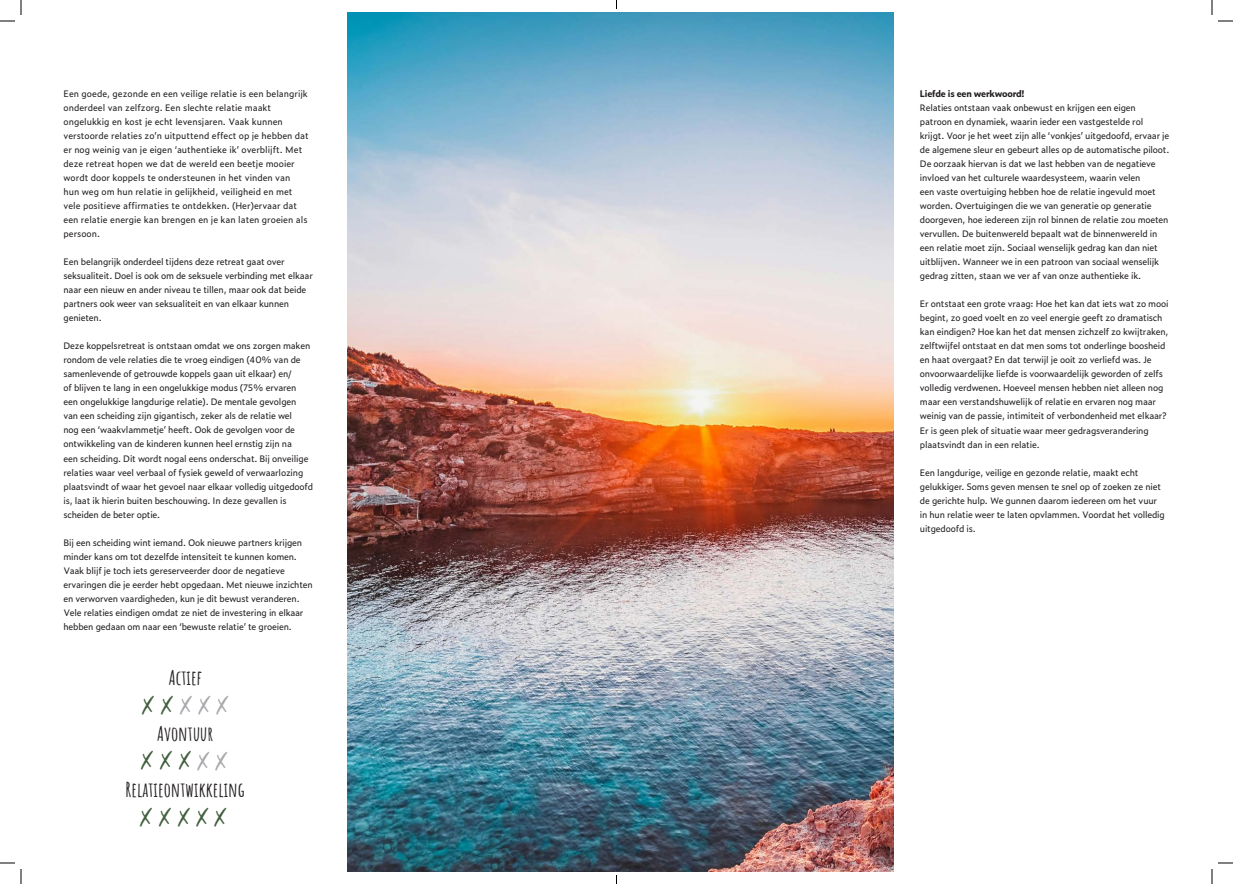
<style>
.page{position:relative;width:1233px;height:884px;background:#fff}
.page>*{position:absolute;margin:0;border:0;box-sizing:border-box;transform-origin:0 0}
.Dagomschrijving{font:28px "Epicursive Script";color:#405e3d}
.Dagomschrijving-2{font:28px "Epicursive Script";color:#a8a9ad}
.Dagomschrijving-3{font:700 20px "Amatic SC";color:#231f20}
.Alineastijl_1{font:9px/14px "Zeitung Pro";letter-spacing:-.02em;color:#231f20}
.Alineastijl_1-2{font:9px/14px "Zeitung Pro";color:#231f20}
.Alineastijl_1-3{font:700 9px "Zeitung Pro";letter-spacing:-.02em;color:#231f20}
.s1{color:#405e3d}
.s2{color:#a8a9ad}
</style>
<div class="page">
<img style="left:347px;top:12px;width:546px;height:859px">
<svg style="left:1218px;top:20px;width:15px;height:2px"></svg>
<svg style="left:1218px;top:862px;width:15px;height:2px"></svg>
<svg style="left:0;top:0;width:22px;height:22px"></svg>
<svg style="left:0;top:862px;width:22px;height:22px"></svg>
<svg style="left:1211px;top:0;width:1px;height:15px"></svg>
<svg style="left:1211px;top:869px;width:1px;height:15px"></svg>
<p class="Alineastijl_1-2" style="left:64px;top:87px;width:247px">Een goede, gezonde en een veilige relatie is een belangrijk onderdeel van zelfzorg. Een slechte relatie maakt ongelukkig en kost je echt levensjaren. Vaak kunnen verstoorde relaties zo’n uitputtend effect op je hebben dat er nog weinig van je eigen ‘authentieke ik’ overblijft. Met deze retreat hopen we dat de wereld een beetje mooier wordt door koppels te ondersteunen in het vinden van<br>hun weg om hun relatie in gelijkheid, veiligheid en met vele positieve affirmaties te ontdekken. (Her)ervaar dat een relatie energie kan brengen en je kan laten groeien als persoon.</p>
<p class="Alineastijl_1" style="left:64px;top:255px;width:251px">Een belangrijk onderdeel tijdens deze retreat gaat over seksualiteit. Doel is ook om de seksuele verbinding met elkaar naar een nieuw en ander niveau te tillen, maar ook dat beide partners ook weer van seksualiteit en van elkaar kunnen genieten.</p>
<p class="Alineastijl_1" style="left:64px;top:339px;width:251px">Deze koppelsretreat is ontstaan omdat we ons zorgen maken rondom de vele relaties die te vroeg eindigen (40% van de samenlevende of getrouwde koppels gaan uit elkaar) en/<br>of blijven te lang in een ongelukkige modus (75% ervaren een ongelukkige langdurige relatie). De mentale gevolgen van een scheiding zijn gigantisch, zeker als de relatie wel<br>nog een ‘waakvlammetje’ heeft. Ook de gevolgen voor de ontwikkeling van de kinderen kunnen heel ernstig zijn na<br>een scheiding. Dit wordt nogal eens onderschat. Bij onveilige relaties waar veel verbaal of fysiek geweld of verwaarlozing plaatsvindt of waar het gevoel naar elkaar volledig uitgedoofd is, laat ik hierin buiten beschouwing. In deze gevallen is scheiden de beter optie.</p>
<p class="Alineastijl_1" style="left:64px;top:535px;width:251px">Bij een scheiding wint iemand. Ook nieuwe partners krijgen minder kans om tot dezelfde intensiteit te kunnen komen.<br>Vaak blijf je toch iets gereserveerder door de negatieve ervaringen die je eerder hebt opgedaan. Met nieuwe inzichten en verworven vaardigheden, kun je dit bewust veranderen.</p>
<p class="Alineastijl_1" style="left:64px;top:605px;width:241px">Vele relaties eindigen omdat ze niet de investering in elkaar hebben gedaan om naar een ‘bewuste relatie’ te groeien.</p>
<p class="Dagomschrijving-3" style="left:169px;top:663px;width:34px">Actief</p>
<p class="Dagomschrijving-2" style="left:144px;top:684px;width:85px"><span class="s1">X X</span> X X X</p>
<p class="Dagomschrijving-3" style="left:157px;top:719px;width:58px">Avontuur</p>
<p class="Dagomschrijving" style="left:143px;top:739px;width:85px">X X X <span class="s2">X X</span></p>
<p class="Dagomschrijving-3" style="left:126px;top:775px;width:121px">Relatieontwikkeling</p>
<p class="Dagomschrijving" style="left:142px;top:796px;width:85px">X X X X X</p>
<p class="Alineastijl_1-3" style="left:920px;top:87px;width:106px">Liefde is een werkwoord!</p>
<p class="Alineastijl_1" style="left:920px;top:101px;width:251px">Relaties ontstaan vaak onbewust en krijgen een eigen patroon en dynamiek, waarin ieder een vastgestelde rol krijgt. Voor je het weet zijn alle ‘vonkjes’ uitgedoofd, ervaar je de algemene sleur en gebeurt alles op de automatische piloot.<br>De oorzaak hiervan is dat we last hebben van de negatieve invloed van het culturele waardesysteem, waarin velen<br>een vaste overtuiging hebben hoe de relatie ingevuld moet worden. Overtuigingen die we van generatie op generatie doorgeven, hoe iedereen zijn rol binnen de relatie zou moeten vervullen. De buitenwereld bepaalt wat de binnenwereld in een relatie moet zijn. Sociaal wenselijk gedrag kan dan niet uitblijven. Wanneer we in een patroon van sociaal wenselijk gedrag zitten, staan we ver af van onze authentieke ik.</p>
<p class="Alineastijl_1" style="left:920px;top:297px;width:250px">Er ontstaat een grote vraag: Hoe het kan dat iets wat zo mooi begint, zo goed voelt en zo veel energie geeft zo dramatisch kan eindigen? Hoe kan het dat mensen zichzelf zo kwijtraken, zelftwijfel ontstaat en dat men soms tot onderlinge boosheid en haat overgaat? En dat terwijl je ooit zo verliefd was. Je onvoorwaardelijke liefde is voorwaardelijk geworden of zelfs volledig verdwenen. Hoeveel mensen hebben niet alleen nog maar een verstandshuwelijk of relatie en ervaren nog maar weinig van de passie, intimiteit of verbondenheid met elkaar?<br>Er is geen plek of situatie waar meer gedragsverandering plaatsvindt dan in een relatie.</p>
<p class="Alineastijl_1" style="left:920px;top:465px;width:246px">Een langdurige, veilige en gezonde relatie, maakt echt gelukkiger. Soms geven mensen te snel op of zoeken ze niet de gerichte hulp. We gunnen daarom iedereen om het vuur in hun relatie weer te laten opvlammen. Voordat het volledig uitgedoofd is.</p>
</div>
